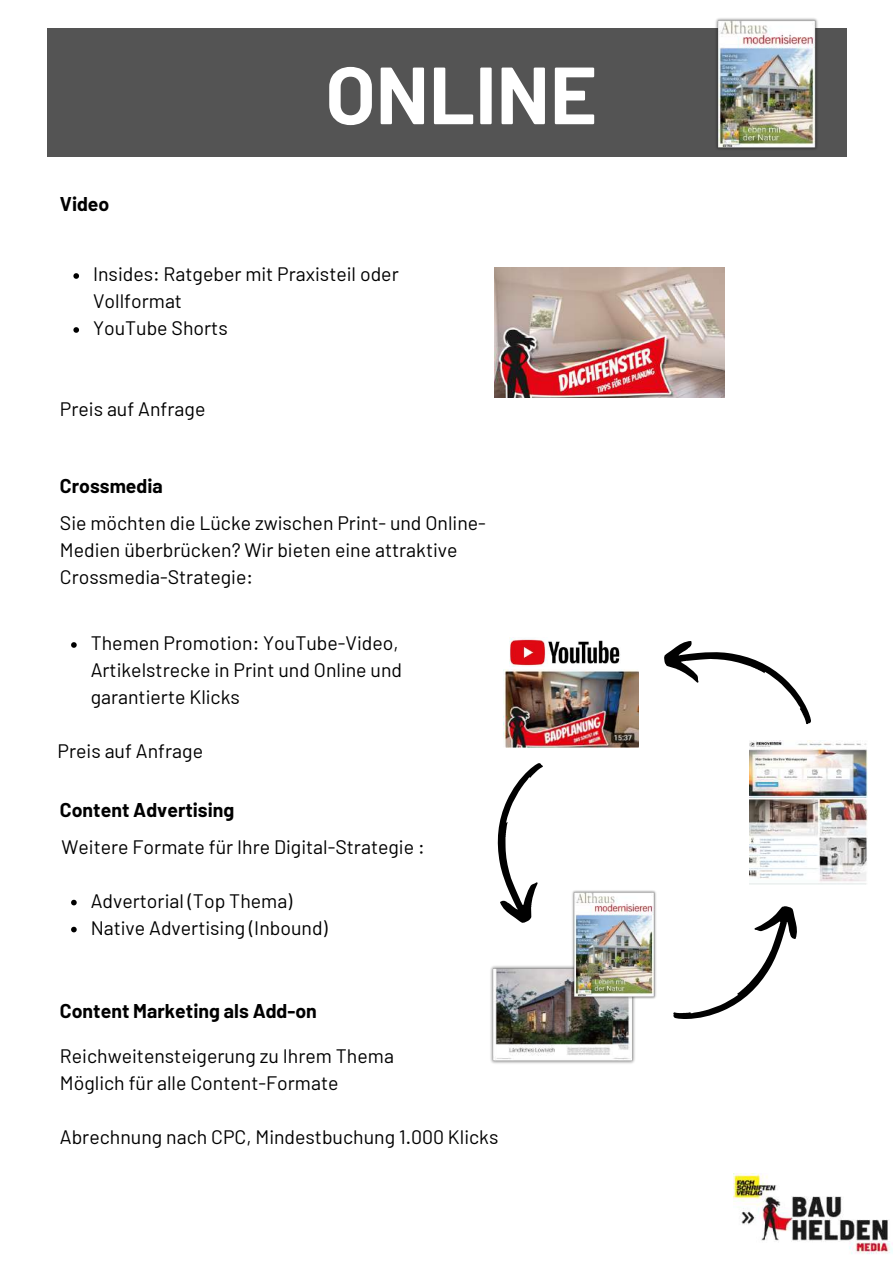
<style>
.page{position:relative;width:893px;height:1264px;background:#fff}
.page>*{position:absolute;margin:0;border:0;box-sizing:border-box;transform-origin:0 0}
.t1{font:700 81px "Barlow";color:#fff}
.t2{font:19.5px/27px "Barlow";color:#000}
.t3{font:700 19.5px "Barlow";color:#000}
</style>
<div class="page">
<div style="left:47px;top:28px;width:799px;height:129px;background:#545454"></div>
<img style="left:734px;top:1173px;width:158px;height:81px">
<img style="left:715px;top:18px;width:103px;height:131px">
<img style="left:509px;top:637px;width:111px;height:29px">
<svg style="left:673px;top:906px;width:124px;height:113px"></svg>
<svg style="left:497px;top:763px;width:46px;height:160px"></svg>
<img style="left:490px;top:966px;width:145px;height:98px">
<img style="left:570px;top:890px;width:86px;height:111px">
<img style="left:503px;top:669px;width:135px;height:78px">
<img style="left:749px;top:740px;width:118px;height:144px">
<svg style="left:664px;top:641px;width:147px;height:84px"></svg>
<img style="left:494px;top:267px;width:230px;height:131px">
<svg style="left:73px;top:273px;width:6px;height:6px"></svg>
<svg style="left:73px;top:327px;width:6px;height:6px"></svg>
<svg style="left:71px;top:642px;width:6px;height:5px"></svg>
<svg style="left:71px;top:899px;width:6px;height:6px"></svg>
<svg style="left:71px;top:926px;width:6px;height:6px"></svg>
<p class="t3" style="left:60px;top:191px;width:51px">Video</p>
<h1 class="t1" style="left:325px;top:43px;width:273px">ONLINE</h1>
<p class="t2" style="left:93px;top:260px;width:307px">Insides: Ratgeber mit Praxisteil oder<br>Vollformat<br>YouTube Shorts</p>
<p class="t2" style="left:60px;top:395px;width:147px">Preis auf Anfrage</p>
<p class="t3" style="left:60px;top:473px;width:104px">Crossmedia</p>
<p class="t2" style="left:60px;top:508px;width:427px">Sie möchten die Lücke zwischen Print- und Online-<br>Medien überbrücken? Wir bieten eine attraktive<br>Crossmedia-Strategie:</p>
<p class="t2" style="left:91px;top:628px;width:313px">Themen Promotion: YouTube-Video,<br>Artikelstrecke in Print und Online und garantierte Klicks</p>
<p class="t2" style="left:58px;top:736px;width:147px">Preis auf Anfrage</p>
<p class="t3" style="left:60px;top:797px;width:176px">Content Advertising</p>
<p class="t2" style="left:61px;top:832px;width:364px">Weitere Formate für Ihre Digital-Strategie :</p>
<p class="t2" style="left:91px;top:886px;width:238px">Advertorial (Top Thema)<br>Native Advertising (Inbound)</p>
<p class="t3" style="left:60px;top:998px;width:258px">Content Marketing als Add-on</p>
<p class="t2" style="left:60px;top:1041px;width:335px">Reichweitensteigerung zu Ihrem Thema<br>Möglich für alle Content-Formate</p>
<p class="t2" style="left:60px;top:1122px;width:440px">Abrechnung nach CPC, Mindestbuchung 1.000 Klicks</p>
</div>
